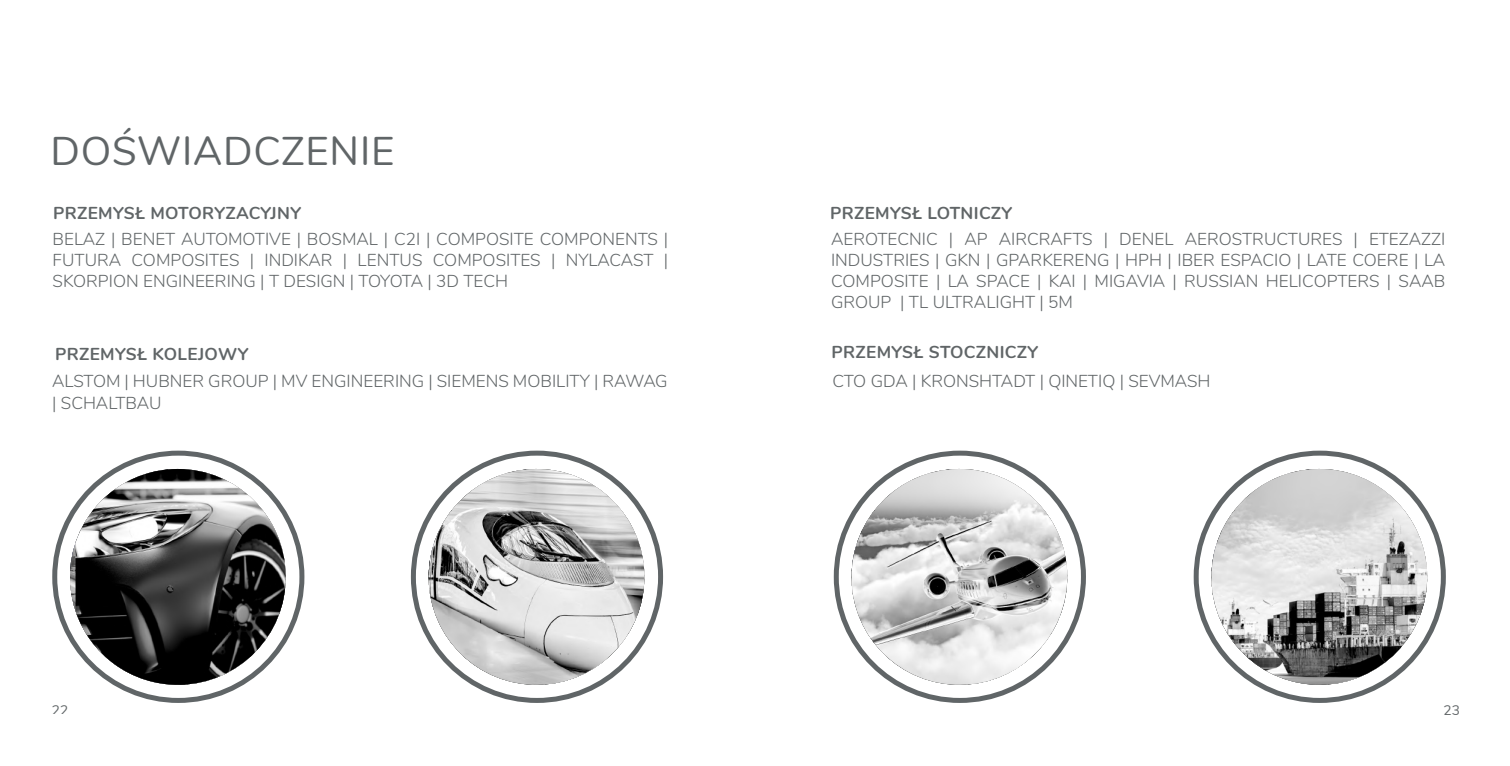
<style>
.page{position:relative;width:1510px;height:766px;background:#fff}
.page>*{position:absolute;margin:0;border:0;box-sizing:border-box;transform-origin:0 0}
.t1{font:40px "Nunito";letter-spacing:.02em;color:#606567}
.t2{font:300 17.25px/20.9px "Nunito";color:#606567;text-align:justify}
.t3{font:700 17.25px "Nunito";letter-spacing:.02em;color:#606567}
.t4{font:13.75px "Nunito";color:#606567}
</style>
<div class="page">
<img style="left:69px;top:503px;width:7px;height:147px">
<img style="left:76px;top:469px;width:210px;height:216px">
<img style="left:428px;top:469px;width:217px;height:216px">
<img style="left:850px;top:469px;width:218px;height:216px">
<img style="left:1210px;top:469px;width:217px;height:216px">
<h1 class="t1" style="left:51px;top:122px;width:345px">DOŚWIADCZENIE</h1>
<p class="t3" style="left:53px;top:200px;width:249px">PRZEMYSŁ MOTORYZACYJNY</p>
<p class="t3" style="left:830px;top:200px;width:184px">PRZEMYSŁ LOTNICZY</p>
<p class="t2" style="left:831px;top:228px;width:616px">AEROTECNIC | AP AIRCRAFTS | DENEL AEROSTRUCTURES | ETEZAZZI INDUSTRIES | GKN | GPARKERENG | HPH | IBER ESPACIO | LATE COERE | LA COMPOSITE | LA SPACE | KAI | MIGAVIA | RUSSIAN HELICOPTERS | SAAB GROUP | TL ULTRALIGHT | 5M</p>
<p class="t2" style="left:53px;top:228px;width:617px">BELAZ | BENET AUTOMOTIVE | BOSMAL | C2I | COMPOSITE COMPONENTS | FUTURA COMPOSITES | INDIKAR | LENTUS COMPOSITES | NYLACAST | SKORPION ENGINEERING | T DESIGN | TOYOTA | 3D TECH</p>
<p class="t3" style="left:55px;top:341px;width:195px">PRZEMYSŁ KOLEJOWY</p>
<p class="t2" style="left:52px;top:368px;width:617px;line-height:22.5px">ALSTOM | HUBNER GROUP | MV ENGINEERING | SIEMENS MOBILITY | RAWAG | SCHALTBAU</p>
<p class="t3" style="left:831px;top:339px;width:208px">PRZEMYSŁ STOCZNICZY</p>
<p class="t2" style="left:832px;top:369px;width:380px">CTO GDA | KRONSHTADT | QINETIQ | SEVMASH</p>
<p class="t4" style="left:52px;top:699px;width:18px">22</p>
<p class="t4" style="left:1443px;top:699px;width:18px">23</p>
</div>
